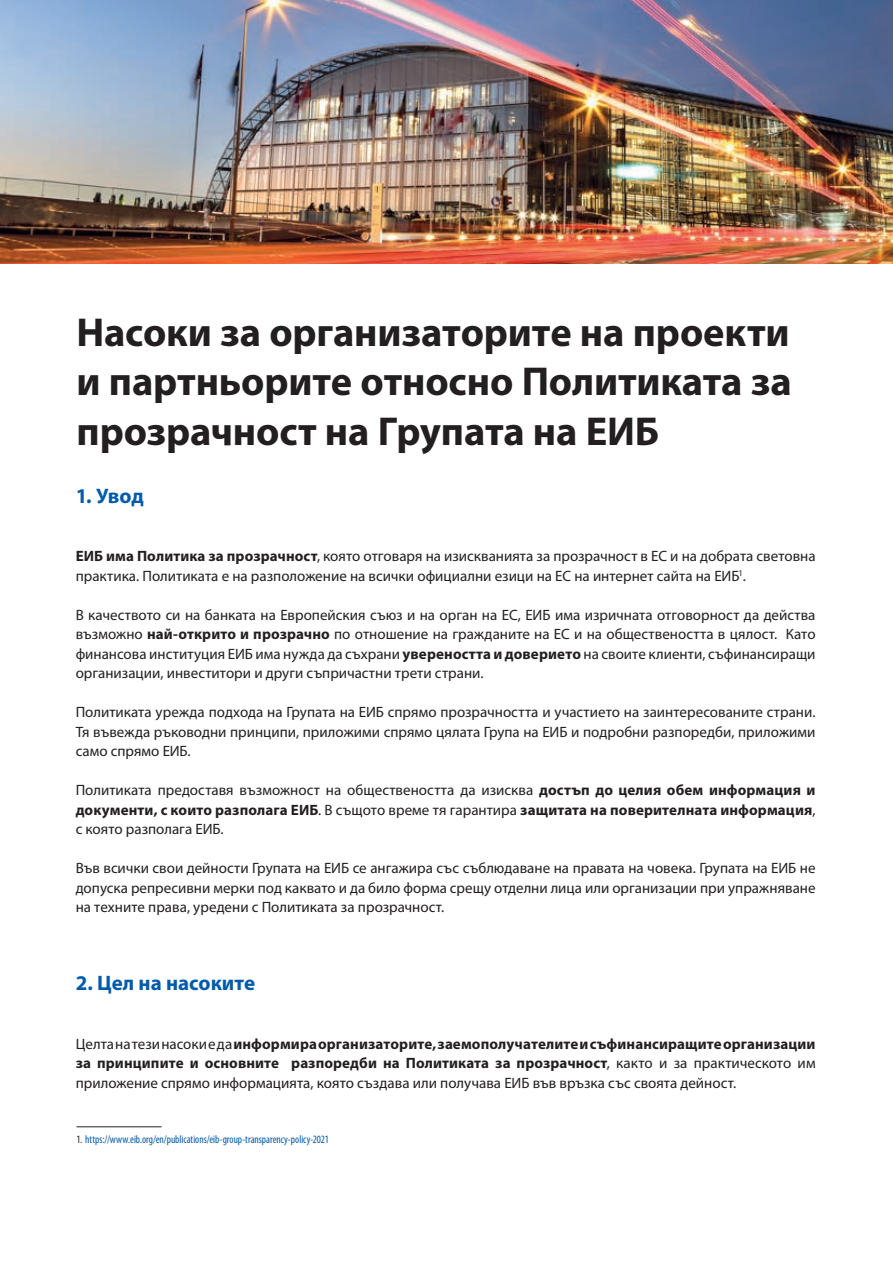
<style>
.page{position:relative;width:893px;height:1263px;background:#fff}
.page>*{position:absolute;margin:0;border:0;box-sizing:border-box;transform-origin:0 0}
._01_GROS_TITRE_NOIR{font:700 40.5px/49.5px "Myriad Pro";letter-spacing:-.005em;color:#231f20;text-align:justify}
._02_TITRE_BLEU{font:700 21px "Myriad Pro";color:#015bab}
._03_TEXTE_COURANT_EN{font:15px/19.5px "Myriad Pro";color:#231f20;text-align:justify}
._04_FOOTNOTE{font:condensed 11.25px "Myriad Pro";color:#015bab;scale:.95 1}
.s1{font-weight:700}
.s2{color:#231f20}
</style>
<div class="page">
<img style="left:0;top:0;width:893px;height:264px">
<hr style="left:77px;top:1126px;width:85px;height:1px;background:#231f20">
<p class="_01_GROS_TITRE_NOIR" style="left:77px;top:308px;width:717px">Насоки за организаторите на проекти и партньорите относно Политиката за прозрачност на Групата на ЕИБ</p>
<p class="_02_TITRE_BLEU" style="left:76px;top:484px;width:70px">1. Увод</p>
<p class="_03_TEXTE_COURANT_EN" style="left:76px;top:547px;width:741px"><span class="s1">ЕИБ има Политика за прозрачност</span>, която отговаря на изискванията за прозрачност в ЕС и на добрата световна практика. Политиката е на разположение на всички официални езици на ЕС на интернет сайта на ЕИБ<sup>1</sup>.</p>
<p class="_03_TEXTE_COURANT_EN" style="left:76px;top:605px;width:741px">В качеството си на банката на Европейския съюз и на орган на ЕС, ЕИБ има изричната отговорност да действа възможно <span class="s1">най-открито и прозрачно</span> по отношение на гражданите на ЕС и на обществеността в цялост. Като финансова институция ЕИБ има нужда да съхрани <span class="s1">увереността и доверието</span> на своите клиенти, съфинансиращи организации, инвеститори и други съпричастни трети страни.</p>
<p class="_03_TEXTE_COURANT_EN" style="left:76px;top:703px;width:741px">Политиката урежда подхода на Групата на ЕИБ спрямо прозрачността и участието на заинтересованите страни.<br>Тя въвежда ръководни принципи, приложими спрямо цялата Група на ЕИБ и подробни разпоредби, приложими само спрямо ЕИБ.</p>
<p class="_03_TEXTE_COURANT_EN" style="left:76px;top:781px;width:741px">Политиката предоставя възможност на обществеността да изисква <span class="s1">достъп до целия обем информация и документи, с които разполага ЕИБ</span>. В същото време тя гарантира <span class="s1">защитата на поверителната информация</span>, с която разполага ЕИБ.</p>
<p class="_03_TEXTE_COURANT_EN" style="left:76px;top:859px;width:741px">Във всички свои дейности Групата на ЕИБ се ангажира със съблюдаване на правата на човека. Групата на ЕИБ не допуска репресивни мерки под каквато и да било форма срещу отделни лица или организации при упражняване на техните права, уредени с Политиката за прозрачност.</p>
<p class="_02_TITRE_BLEU" style="left:76px;top:971px;width:181px">2. Цел на насоките</p>
<p class="_03_TEXTE_COURANT_EN" style="left:76px;top:1034px;width:741px">Целта на тези насоки е да <span class="s1">информира организаторите, заемополучателите и съфинансиращите организации за принципите и основните разпоредби на Политиката за прозрачност</span>, както и за практическото им приложение спрямо информацията, която създава или получава ЕИБ във връзка със своята дейност.</p>
<p class="_04_FOOTNOTE" style="left:77px;top:1133px;width:267px"><span class="s2">1.</span> https://www.eib.org/en/publications/eib-group-transparency-policy-2021</p>
</div>
